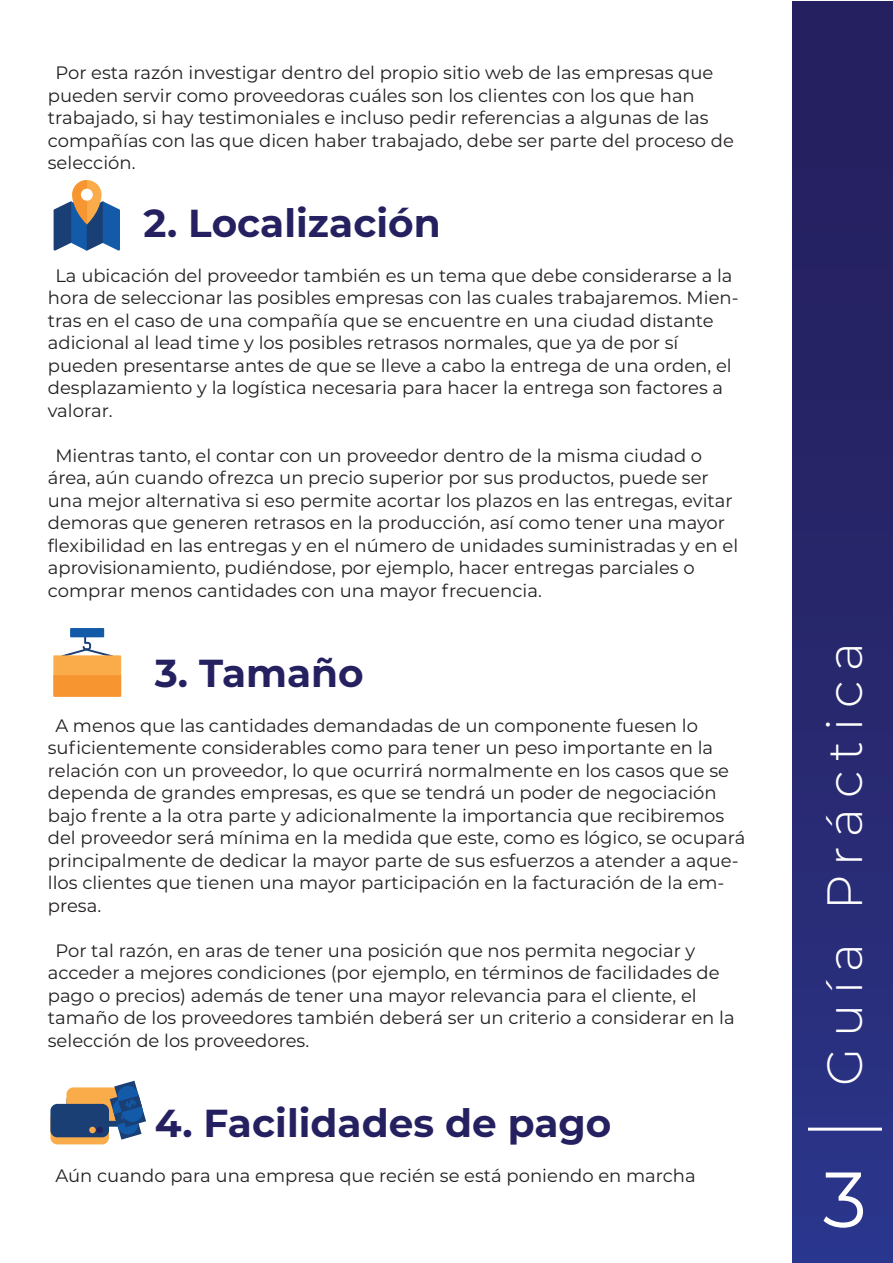
<style>
.page{position:relative;width:893px;height:1263px;background:#fff}
.page>*{position:absolute;margin:0;border:0;box-sizing:border-box;transform-origin:0 0}
.t1{font:78.15px "Montserrat";color:#fff}
.t2{font:300 49.5px "Montserrat";letter-spacing:.2em;color:#fff}
.t3{font:700 39px "Montserrat";color:#252161}
.t4{font:18px/22.5px "Montserrat";color:#231f20}
</style>
<div class="page">
<div style="left:792px;top:2px;width:101px;height:1261px;background:linear-gradient(to bottom,#241d59,#2a3386)"></div>
<hr style="left:808px;top:1128px;width:74px;height:3px;background:#fff">
<svg style="left:63px;top:636px;width:48px;height:19px"></svg>
<div style="left:53px;top:655px;width:68px;height:42px;background:#faac4b"></div>
<svg style="left:53px;top:675px;width:68px;height:22px"></svg>
<div style="left:70px;top:628px;width:34px;height:9px;background:#135aa9"></div>
<svg style="left:54px;top:180px;width:66px;height:71px"></svg>
<div style="left:81px;top:189px;width:12px;height:12px;background:#fff;border-radius:50%"></div>
<div style="left:66px;top:1087px;width:59px;height:34px;background:#faac4b;border-radius:7px"></div>
<svg style="left:50px;top:1111px;width:59px;height:33px"></svg>
<div style="left:50px;top:1104px;width:59px;height:33px;background:#1a3f74;border-radius:7px"></div>
<div style="left:96px;top:1127px;width:7px;height:6px;background:#252161;border-radius:50%"></div>
<div style="left:89px;top:1127px;width:7px;height:6px;background:#faac4b;border-radius:50%"></div>
<svg style="left:110px;top:1081px;width:36px;height:58px"></svg>
<p class="t4" style="left:48px;top:61px;width:688px;text-indent:8px">Por esta razón investigar dentro del propio sitio web de las empresas que pueden servir como proveedoras cuáles son los clientes con los que han trabajado, si hay testimoniales e incluso pedir referencias a algunas de las compañías con las que dicen haber trabajado, debe ser parte del proceso de selección.</p>
<h3 class="t3" style="left:144px;top:195px;width:298px">2. Localización</h3>
<p class="t4" style="left:48px;top:264px;width:692px;text-indent:8px">La ubicación del proveedor también es un tema que debe considerarse a la hora de seleccionar las posibles empresas con las cuales trabajaremos. Mien&shy;tras en el caso de una compañía que se encuentre en una ciudad distante adicional al lead time y los posibles retrasos normales, que ya de por sí pueden presentarse antes de que se lleve a cabo la entrega de una orden, el desplazamiento y la logística necesaria para hacer la entrega son factores a valorar.</p>
<p class="t4" style="left:48px;top:444px;width:692px;text-indent:8px">Mientras tanto, el contar con un proveedor dentro de la misma ciudad o área, aún cuando ofrezca un precio superior por sus productos, puede ser una mejor alternativa si eso permite acortar los plazos en las entregas, evitar demoras que generen retrasos en la producción, así como tener una mayor flexibilidad en las entregas y en el número de unidades suministradas y en el aprovisionamiento, pudiéndose, por ejemplo, hacer entregas parciales o comprar menos cantidades con una mayor frecuencia.</p>
<h3 class="t3" style="left:155px;top:645px;width:211px">3. Tamaño</h3>
<p class="t4" style="left:48px;top:714px;width:699px;text-indent:8px">A menos que las cantidades demandadas de un componente fuesen lo suficientemente considerables como para tener un peso importante en la relación con un proveedor, lo que ocurrirá normalmente en los casos que se dependa de grandes empresas, es que se tendrá un poder de negociación bajo frente a la otra parte y adicionalmente la importancia que recibiremos del proveedor será mínima en la medida que este, como es lógico, se ocupará principalmente de dedicar la mayor parte de sus esfuerzos a atender a aque&shy;llos clientes que tienen una mayor participación en la facturación de la em&shy;presa.</p>
<p class="t4" style="left:48px;top:939px;width:688px;text-indent:8px">Por tal razón, en aras de tener una posición que nos permita negociar y acceder a mejores condiciones (por ejemplo, en términos de facilidades de pago o precios) además de tener una mayor relevancia para el cliente, el tamaño de los proveedores también deberá ser un criterio a considerar en la selección de los proveedores.</p>
<h3 class="t3" style="left:155px;top:1095px;width:458px">4. Facilidades de pago</h3>
<p class="t4" style="left:55px;top:1164px;width:642px">Aún cuando para una empresa que recién se está poniendo en marcha</p>
<h2 class="t2" style="left:811px;top:1085px;width:445px;rotate:-90deg">Guía Práctica</h2>
<h1 class="t1" style="left:823px;top:1146px;width:46px">3</h1>
</div>
